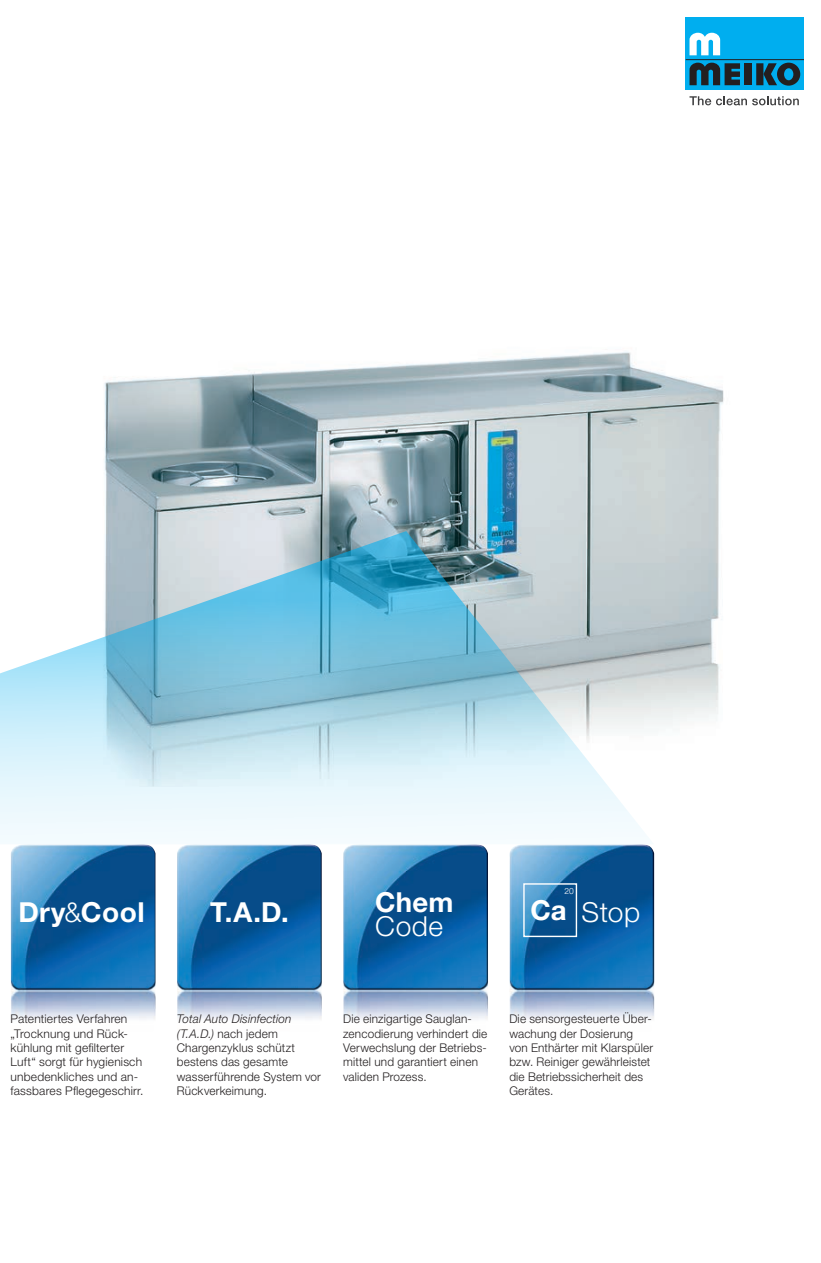
<style>
.page{position:relative;width:821px;height:1263px;background:#fff}
.page>*{position:absolute;margin:0;border:0;box-sizing:border-box;transform-origin:0 0}
.t1{font:700 27.6px "Helvetica Neue LTW1 G";letter-spacing:.015em;color:#fff}
.t2{font:300 27.6px "Helvetica Neue LTW1 G";letter-spacing:.015em;color:#fff}
.t3{font:300 12px/14.4px "Helvetica Neue LTW1 G";letter-spacing:.015em;color:#231f20}
.t4{font:300 8.4px "Helvetica Neue LTW1 G";color:#fff}
.s1{font-weight:300}
.s2{font-weight:700}
.s3{font-style:italic}
</style>
<div class="page">
<img style="left:104px;top:352px;width:620px;height:374px">
<img style="left:11px;top:844px;width:145px;height:175px">
<img style="left:177px;top:844px;width:145px;height:175px">
<img style="left:343px;top:844px;width:145px;height:175px">
<img style="left:509px;top:844px;width:145px;height:175px">
<div style="left:523px;top:883px;width:54px;height:54px;border:1px solid #fff"></div>
<div style="left:685px;top:17px;width:119px;height:72px;background:#00aeef"></div>
<div style="left:744px;top:63px;width:7px;height:22px;background:#231f20"></div>
<svg style="left:756px;top:63px;width:44px;height:23px"></svg>
<hr style="left:685px;top:59px;width:119px;height:1px;background:#231f20">
<svg style="left:689px;top:33px;width:31px;height:22px"></svg>
<svg style="left:689px;top:63px;width:51px;height:22px"></svg>
<svg style="left:689px;top:96px;width:109px;height:9px"></svg>
<svg style="left:0;top:531px;width:654px;height:313px"></svg>
<h1 class="t1" style="left:19px;top:895px;width:128px">Dry<span class="s1">&amp;</span>Cool</h1>
<p class="t3" style="left:11px;top:1011px;width:134px">Patentiertes Verfahren „Trocknung und Rück&shy;kühlung mit gefilterter<br>Luft“ sorgt für hygienisch unbedenkliches und an&shy;fassbares Pflegegeschirr.</p>
<h1 class="t1" style="left:210px;top:895px;width:80px">T.A.D.</h1>
<h1 class="t1" style="left:375px;top:885px;width:79px">Chem</h1>
<h1 class="t2" style="left:375px;top:910px;width:69px">Code</h1>
<p class="t4" style="left:564px;top:886px;width:11px">20</p>
<h1 class="t2" style="left:530px;top:895px;width:111px"><span class="s2">Ca</span> Stop</h1>
<p class="t3" style="left:177px;top:1012px;width:146px"><span class="s3">Total Auto Disinfection (T.A.D.)</span> nach jedem<br>Chargenzyklus schützt bestens das gesamte wasserführende System vor<br>Rückverkeimung.</p>
<p class="t3" style="left:343px;top:1012px;width:146px">Die einzigartige Sauglan&shy;zencodierung verhindert die<br>Verwechslung der Betriebs&shy;mittel und garantiert einen validen Prozess.</p>
<p class="t3" style="left:509px;top:1012px;width:145px">Die sensorgesteuerte Über&shy;wachung der Dosierung von Enthärter mit Klarspüler bzw. Reiniger gewährleistet die Betriebssicherheit des<br>Gerätes.</p>
</div>
